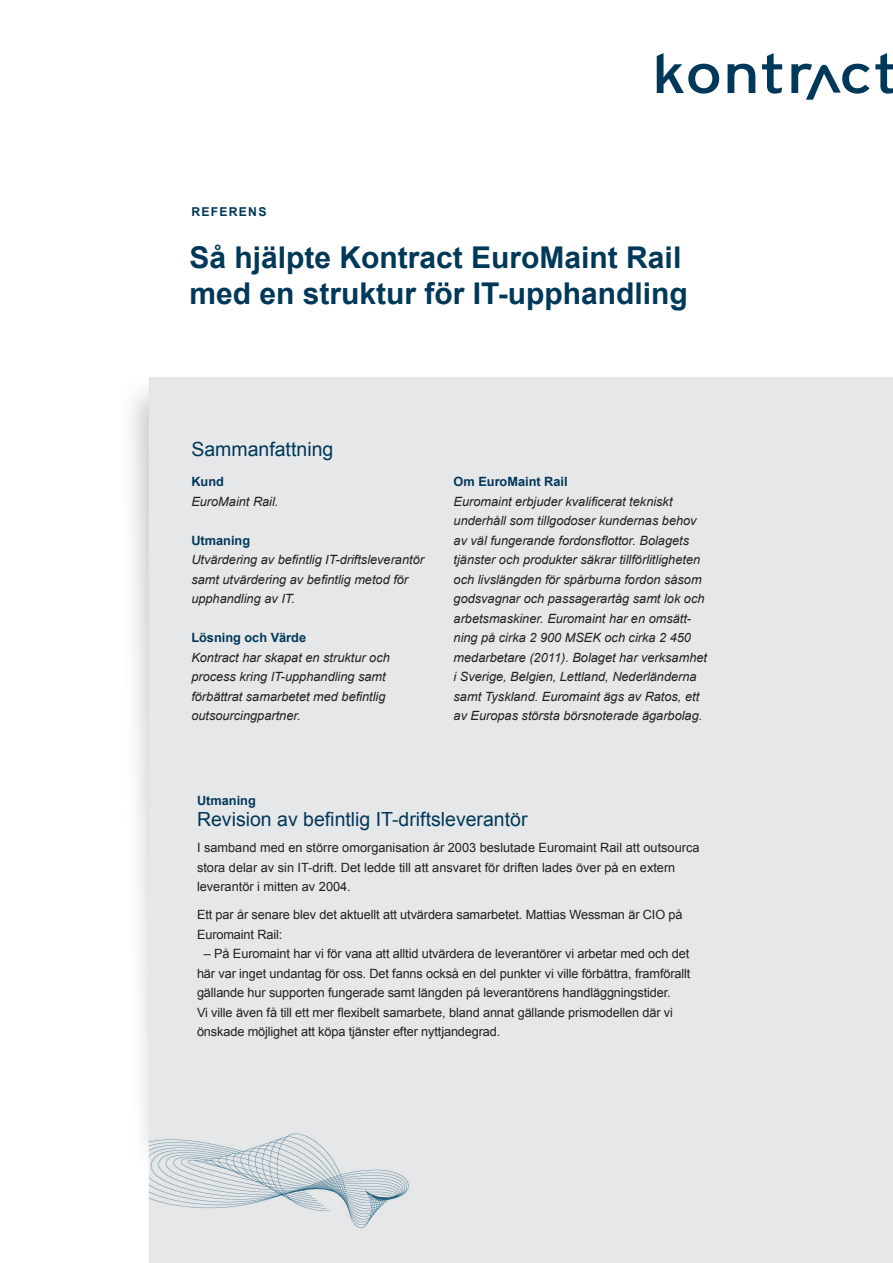
<style>
.page{position:relative;width:893px;height:1263px;background:#fff}
.page>*{position:absolute;margin:0;border:0;box-sizing:border-box;transform-origin:0 0}
.t1{font:700 30px/36px "Arial";color:#003859}
.Rubbe_1{font:19.5px "Arial";color:#003859}
.Rubbe_2{font:italic 12.75px/19.5px "Arial";color:#231f20}
.Bröd_m_indrag{font:12.75px/19.5px "Arial";letter-spacing:-.01em;color:#231f20}
.Bröd{font:italic 12.75px/19.5px "Arial";color:#231f20}
.Bröd-2{font:12.75px/19.5px "Arial";color:#231f20}
.Rubbe_2-2{font:700 12.75px "Arial";color:#003859}
.t2{font:700 12.3px "Arial";letter-spacing:.1em;color:#003859}
</style>
<div class="page">
<svg style="left:657px;top:53px;width:62px;height:41px"></svg>
<svg style="left:728px;top:64px;width:27px;height:29px"></svg>
<svg style="left:762px;top:53px;width:20px;height:41px"></svg>
<svg style="left:791px;top:53px;width:102px;height:47px"></svg>
<div style="left:131px;top:377px;width:761px;height:885px;background:#e6e7e9"></div>
<p class="t2" style="left:191px;top:204px;width:77px">REFERENS</p>
<p class="t1" style="left:190px;top:241px;width:500px">Så hjälpte Kontract EuroMaint Rail med en struktur för IT-upphandling</p>
<p class="Rubbe_1" style="left:191px;top:436px;width:143px">Sammanfattning</p>
<p class="Rubbe_2-2" style="left:191px;top:473px;width:34px">Kund</p>
<p class="Bröd" style="left:191px;top:491px;width:89px">EuroMaint Rail.</p>
<p class="Rubbe_2-2" style="left:191px;top:532px;width:60px">Utmaning</p>
<p class="Bröd" style="left:191px;top:550px;width:234px">Utvärdering av befintlig IT-driftsleverantör samt utvärdering av befintlig metod för upphandling av IT.</p>
<p class="Rubbe_2-2" style="left:191px;top:629px;width:116px">Lösning och Värde</p>
<p class="Bröd" style="left:191px;top:647px;width:200px">Kontract har skapat en struktur och process kring IT-upphandling samt förbättrat samarbetet med befintlig outsourcingpartner.</p>
<p class="Rubbe_2-2" style="left:454px;top:473px;width:116px">Om EuroMaint Rail</p>
<p class="Rubbe_2" style="left:454px;top:491px;width:255px">Euromaint erbjuder kvalificerat tekniskt underhåll som tillgodoser kundernas behov av väl fungerande fordonsflottor. Bolagets tjänster och produkter säkrar tillförlitligheten och livslängden för spårburna fordon såsom godsvagnar och passagerartåg samt lok och arbetsmaskiner. Euromaint har en omsätt&shy;ning på cirka 2 900 MSEK och cirka 2 450 medarbetare (2011). Bolaget har verksamhet i Sverige, Belgien, Lettland, Nederländerna samt Tyskland. Euromaint ägs av Ratos, ett av Europas största börsnoterade ägarbolag.</p>
<p class="Rubbe_2-2" style="left:197px;top:792px;width:60px">Utmaning</p>
<p class="Rubbe_1" style="left:197px;top:807px;width:332px">Revision av befintlig IT-driftsleverantör</p>
<p class="Bröd-2" style="left:197px;top:838px;width:504px">I samband med en större omorganisation år 2003 beslutade Euromaint Rail att outsourca stora delar av sin IT-drift. Det ledde till att ansvaret för driften lades över på en extern leverantör i mitten av 2004.</p>
<p class="Bröd_m_indrag" style="left:197px;top:905px;width:487px">Ett par år senare blev det aktuellt att utvärdera samarbetet. Mattias Wessman är CIO på<br>Euromaint Rail:</p>
<p class="Bröd_m_indrag" style="left:197px;top:944px;width:495px;text-indent:7px">– På Euromaint har vi för vana att alltid utvärdera de leverantörer vi arbetar med och det här var inget undantag för oss. Det fanns också en del punkter vi ville förbättra, framförallt gällande hur supporten fungerade samt längden på leverantörens handläggningstider.<br>Vi ville även få till ett mer flexibelt samarbete, bland annat gällande prismodellen där vi önskade möjlighet att köpa tjänster efter nyttjandegrad.</p>
</div>
